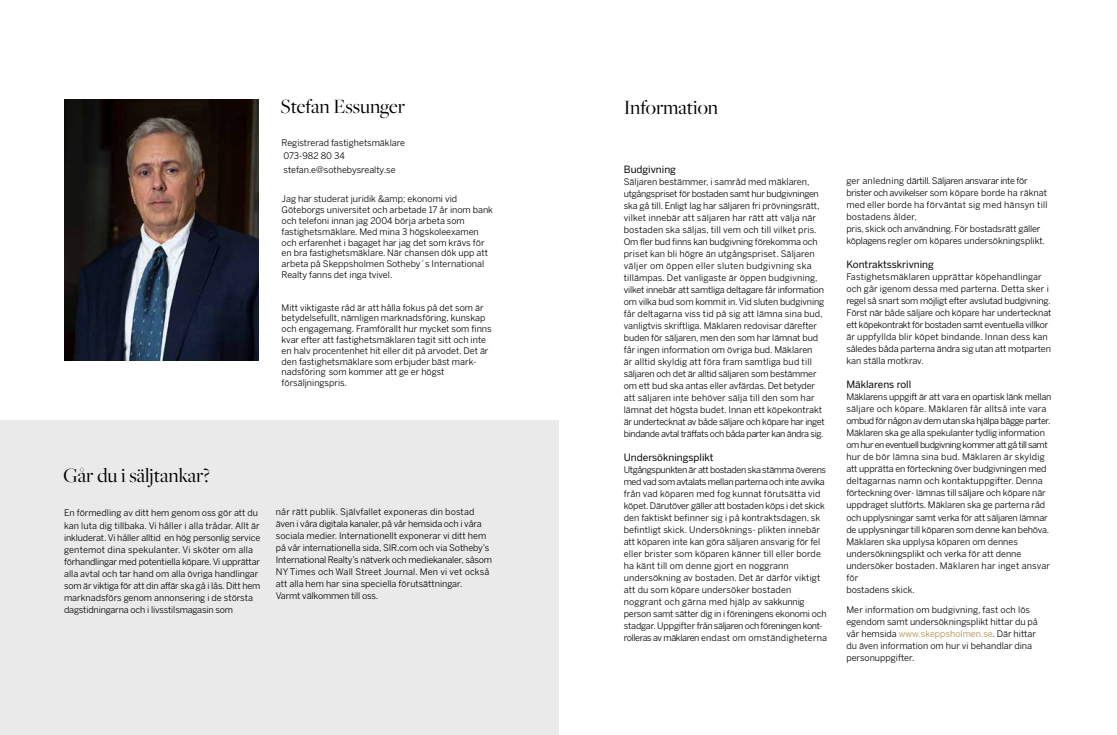
<style>
.page{position:relative;width:1117px;height:735px;background:#fff}
.page>*{position:absolute;margin:0;border:0;box-sizing:border-box;transform-origin:0 0}
.t1{font:21px "Freight Big Pro";color:#000}
.t2{font:10px "Benton Sans";color:#000}
.t3{font:9px/12px "Benton Sans";color:#000}
.t4{font:9px/12px "Benton Sans";letter-spacing:-.02em;color:#000}
.s1{color:#ab8e47}
</style>
<div class="page">
<div style="left:0;top:420px;width:558px;height:314px;background:#eaeaea"></div>
<img style="left:64px;top:99px;width:195px;height:261px">
<h1 class="t1" style="left:281px;top:93px;width:126px">Stefan Essunger</h1>
<p class="t3" style="left:282px;top:136px;width:125px;line-height:13.3px">Registrerad fastighetsmäklare<br>073-982 80 34 stefan.e@sothebysrealty.se</p>
<p class="t3" style="left:282px;top:193px;width:213px;line-height:10.8px">Jag har studerat juridik &amp;amp; ekonomi vid Göteborgs universitet och arbetade 17 år inom bank och telefoni innan jag 2004 börja arbeta som fastighetsmäklare. Med mina 3 högskoleexamen och erfarenhet i bagaget har jag det som krävs för en bra fastighetsmäklare. När chansen dök upp att arbeta på Skeppsholmen Sotheby´s International Realty fanns det inga tvivel.</p>
<p class="t3" style="left:282px;top:301px;width:212px;line-height:10.8px">Mitt viktigaste råd är att hålla fokus på det som är betydelsefullt, nämligen marknadsföring, kunskap och engagemang. Framförallt hur mycket som finns kvar efter att fastighetsmäklaren tagit sitt och inte en halv procentenhet hit eller dit på arvodet. Det är den fastighetsmäklare som erbjuder bäst mark&shy;nadsföring som kommer att ge er högst försäljningspris.</p>
<h1 class="t1" style="left:64px;top:462px;width:148px">Går du i säljtankar?</h1>
<p class="t3" style="left:64px;top:505px;width:197px;line-height:13px">En förmedling av ditt hem genom oss gör att du kan luta dig tillbaka. Vi håller i alla trådar. Allt är</p>
<p class="t3" style="left:64px;top:531px;width:198px">inkluderat. Vi håller alltid en hög personlig service gentemot dina spekulanter. Vi sköter om alla förhandlingar med potentiella köpare. Vi upprättar alla avtal och tar hand om alla övriga handlingar som är viktiga för att din affär ska gå i lås. Ditt hem marknadsförs genom annonsering i de största dagstidningarna och i livsstilsmagasin som</p>
<p class="t3" style="left:276px;top:505px;width:218px">når rätt publik. Självfallet exponeras din bostad även i våra digitala kanaler, på vår hemsida och i våra sociala medier. Internationellt exponerar vi ditt hem på vår internationella sida, SIR.com och via Sotheby’s International Realty’s nätverk och mediekanaler, såsom NY Times och Wall Street Journal. Men vi vet också att alla hem har sina speciella förutsättningar.<br>Varmt välkommen till oss.</p>
<h1 class="t1" style="left:624px;top:93px;width:96px">Information</h1>
<p class="t2" style="left:624px;top:163px;width:54px">Budgivning</p>
<p class="t3" style="left:624px;top:175px;width:202px">Säljaren bestämmer, i samråd med mäklaren, utgångspriset för bostaden samt hur budgivningen ska gå till. Enligt lag har säljaren fri prövningsrätt, vilket innebär att säljaren har rätt att välja när bostaden ska säljas, till vem och till vilket pris.<br>Om fler bud finns kan budgivning förekomma och priset kan bli högre än utgångspriset. Säljaren väljer om öppen eller sluten budgivning ska tillämpas. Det vanligaste är öppen budgivning, vilket innebär att samtliga deltagare får information om vilka bud som kommit in. Vid sluten budgivning får deltagarna viss tid på sig att lämna sina bud, vanligtvis skriftliga. Mäklaren redovisar därefter buden för säljaren, men den som har lämnat bud får ingen information om övriga bud. Mäklaren<br>är alltid skyldig att föra fram samtliga bud till säljaren och det är alltid säljaren som bestämmer om ett bud ska antas eller avfärdas. Det betyder att säljaren inte behöver sälja till den som har lämnat det högsta budet. Innan ett köpekontrakt är undertecknat av både säljare och köpare har inget bindande avtal träffats och båda parter kan ändra sig.</p>
<p class="t2" style="left:624px;top:451px;width:91px">Undersökningsplikt</p>
<p class="t3" style="left:624px;top:463px;width:205px">Utgångspunkten är att bostaden ska stämma överens med vad som avtalats mellan parterna och inte avvika från vad köparen med fog kunnat förutsätta vid köpet. Därutöver gäller att bostaden köps i det skick den faktiskt befinner sig i på kontraktsdagen, sk befintligt skick. Undersöknings- plikten innebär att köparen inte kan göra säljaren ansvarig för fel eller brister som köparen känner till eller borde ha känt till om denne gjort en noggrann undersökning av bostaden. Det är därför viktigt att du som köpare undersöker bostaden noggrant och gärna med hjälp av sakkunnig person samt sätter dig in i föreningens ekonomi och stadgar. Uppgifter från säljaren och föreningen kont&shy;rolleras av mäklaren endast om omständigheterna</p>
<p class="t3" style="left:846px;top:175px;width:203px">ger anledning därtill. Säljaren ansvarar inte för brister och avvikelser som köpare borde ha räknat med eller borde ha förväntat sig med hänsyn till bostadens ålder,<br>pris, skick och användning. För bostadsrätt gäller köplagens regler om köpares undersökningsplikt.</p>
<p class="t2" style="left:846px;top:258px;width:89px">Kontraktsskrivning</p>
<p class="t3" style="left:846px;top:271px;width:207px">Fastighetsmäklaren upprättar köpehandlingar och går igenom dessa med parterna. Detta sker i regel så snart som möjligt efter avslutad budgivning.<br>Först när både säljare och köpare har undertecknat ett köpekontrakt för bostaden samt eventuella villkor är uppfyllda blir köpet bindande. Innan dess kan således båda parterna ändra sig utan att motparten kan ställa motkrav.</p>
<p class="t2" style="left:846px;top:378px;width:66px">Mäklarens roll</p>
<p class="t4" style="left:846px;top:391px;width:207px">Mäklarens uppgift är att vara en opartisk länk mellan säljare och köpare. Mäklaren får alltså inte vara ombud för någon av dem utan ska hjälpa bägge parter.<br>Mäklaren ska ge alla spekulanter tydlig information om hur en eventuell budgivning kommer att gå till samt hur de bör lämna sina bud. Mäklaren är skyldig att upprätta en förteckning över budgivningen med deltagarnas namn och kontaktuppgifter. Denna förteckning över- lämnas till säljare och köpare när uppdraget slutförts. Mäklaren ska ge parterna råd och upplysningar samt verka för att säljaren lämnar de upplysningar till köparen som denne kan behöva.<br>Mäklaren ska upplysa köparen om dennes undersökningsplikt och verka för att denne undersöker bostaden. Mäklaren har inget ansvar för<br>bostadens skick.</p>
<p class="t3" style="left:846px;top:603px;width:193px">Mer information om budgivning, fast och lös egendom samt undersökningsplikt hittar du på vår hemsida <span class="s1">www.skeppsholmen.se</span>. Där hittar du även information om hur vi behandlar dina personuppgifter.</p>
</div>
